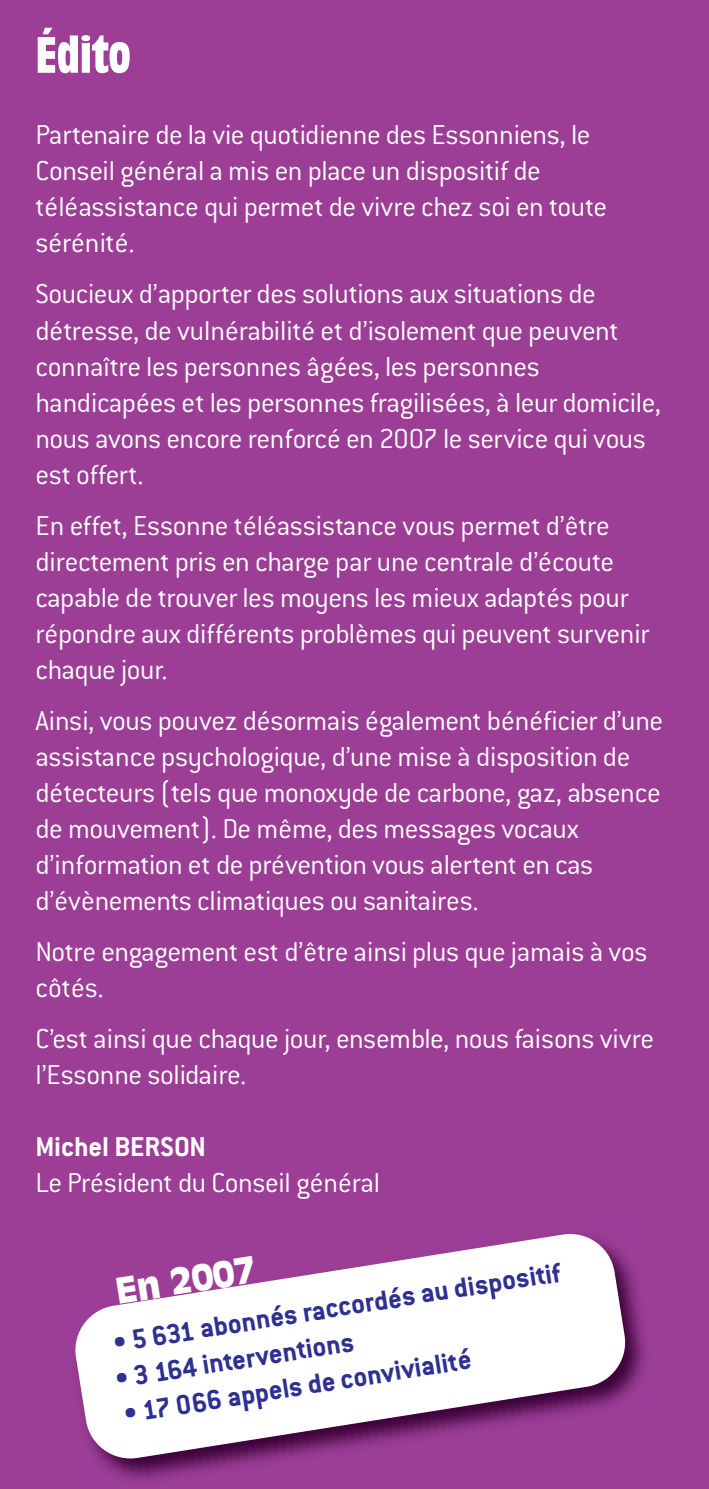
<style>
.page{position:relative;width:709px;height:1489px;background:#fff}
.page>*{position:absolute;margin:0;border:0;box-sizing:border-box;transform-origin:0 0}
.t1{font:700 condensed 50px "Antique Olive";color:#fff}
.t2{font:900 35px "Antique Olive";color:#fff}
.t3{font:300 30px/36px "Conduit ITC";letter-spacing:-.015em;color:#fff}
.t4{font:700 30px "Conduit ITC";color:#2e3092}
.t5{font:700 30px "Conduit ITC";color:#fff}
</style>
<div class="page">
<div style="left:0;top:0;width:709px;height:1488px;background:#9c3d96"></div>
<svg style="left:73px;top:1233px;width:555px;height:228px;fill:#fff"></svg>
<h1 class="t1" style="left:35px;top:35px;width:97px">Édito</h1>
<p class="t3" style="left:35px;top:120px;width:573px">Partenaire de la vie quotidienne des Essonniens, le Conseil général a mis en place un dispositif de téléassistance qui permet de vivre chez soi en toute sérénité.</p>
<p class="t3" style="left:35px;top:279px;width:627px">Soucieux d’apporter des solutions aux situations de détresse, de vulnérabilité et d’isolement que peuvent connaître les personnes âgées, les personnes handicapées et les personnes fragilisées, à leur domicile, nous avons encore renforcé en 2007 le service qui vous est offert.</p>
<p class="t3" style="left:35px;top:510px;width:615px">En effet, Essonne téléassistance vous permet d’être directement pris en charge par une centrale d’écoute capable de trouver les moyens les mieux adaptés pour répondre aux différents problèmes qui peuvent survenir chaque jour.</p>
<p class="t3" style="left:35px;top:705px;width:629px">Ainsi, vous pouvez désormais également bénéficier d’une assistance psychologique, d’une mise à disposition de détecteurs (tels que monoxyde de carbone, gaz, absence de mouvement). De même, des messages vocaux d’information et de prévention vous alertent en cas d’évènements climatiques ou sanitaires.</p>
<p class="t3" style="left:35px;top:936px;width:613px">Notre engagement est d’être ainsi plus que jamais à vos côtés.</p>
<p class="t3" style="left:35px;top:1023px;width:620px">C’est ainsi que chaque jour, ensemble, nous faisons vivre l’Essonne solidaire.</p>
<p class="t5" style="left:35px;top:1137px;width:172px">Michel BERSON</p>
<p class="t3" style="left:35px;top:1167px;width:346px">Le Président du Conseil général</p>
<p class="t2" style="left:114px;top:1276px;width:142px;rotate:-9deg">En 2007</p>
<p class="t4" style="left:112px;top:1333px;width:454px;rotate:-9deg">• 5 631 abonnés raccordés au dispositif</p>
<p class="t4" style="left:114px;top:1369px;width:243px;rotate:-9deg">• 3 164 interventions</p>
<p class="t4" style="left:122px;top:1404px;width:353px;rotate:-9deg">• 17 066 appels de convivialité</p>
</div>
